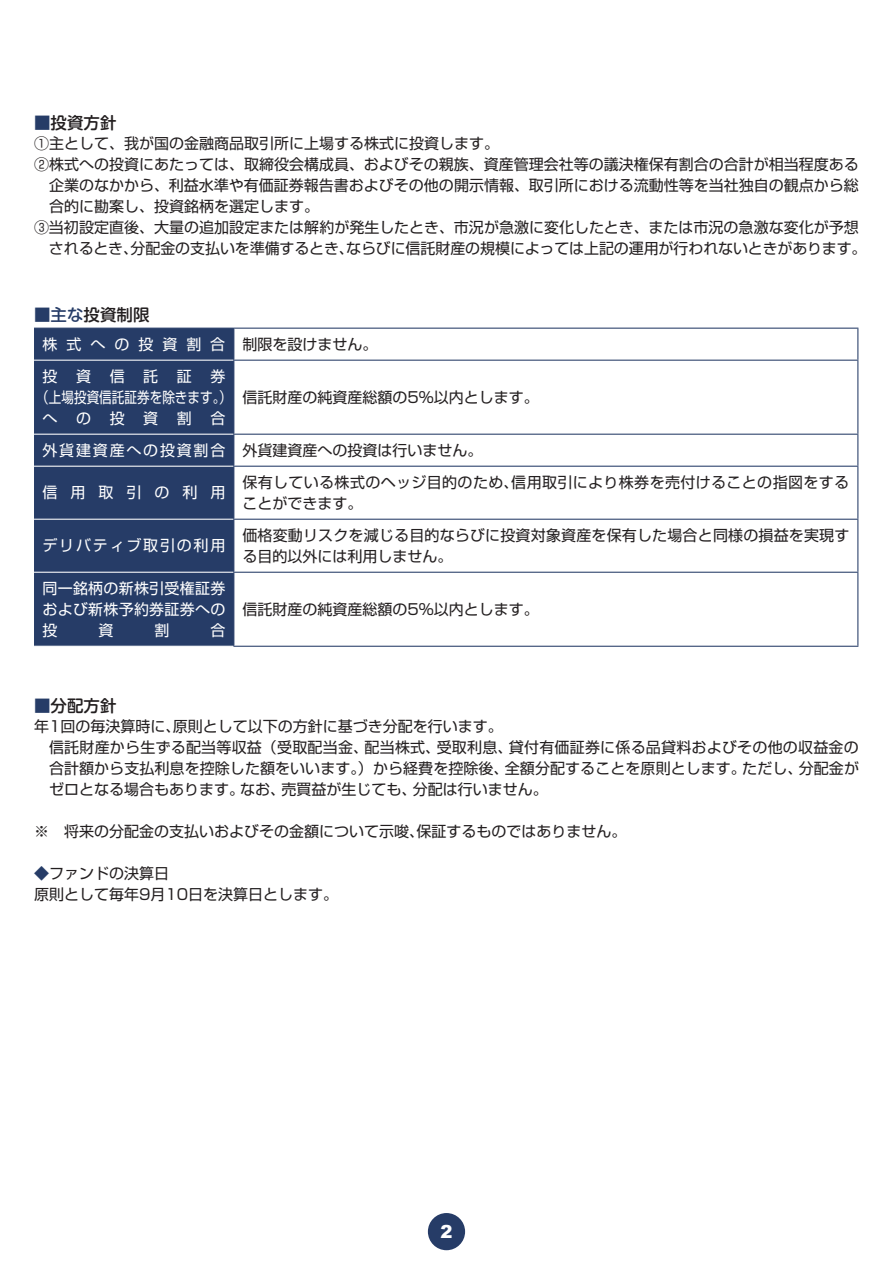
<style>
.page{position:relative;width:893px;height:1263px;background:#fff}
.page>*{position:absolute;margin:0;border:0;box-sizing:border-box;transform-origin:0 0}
.t1{font:900 18px "Arial";color:#fff}
.t2{font:500 16.5px "Shin M Go Pro";color:#231f20}
.t3{font:15px/21px "Shin Go Pro";color:#231f20}
.t4{font:15px/21px "Shin Go Pro";letter-spacing:.025em;color:#231f20}
.t5{font:15px/21px "Shin Go Pro";letter-spacing:.015em;color:#fff;text-align:justify}
.t6{font:15px/32px "Shin Go Pro";letter-spacing:.6em;color:#fff}
.t7{font:15px/21px "Shin Go Pro";letter-spacing:.015em;color:#fff;text-align:center;scale:.84 1}
.t8{font:15px "Shin Go Pro";letter-spacing:.12em;color:#fff}
.t9{font:15px "Shin Go Pro";letter-spacing:.865em;color:#fff}
.s1{color:#263c67}
.s2{color:#231f20}
.s3{color:#fff}
</style>
<div class="page">
<div style="left:428px;top:1213px;width:37px;height:37px;background:#263c67;border-radius:50%"></div>
<div style="left:34px;top:329px;width:199px;height:317px;background:#263c67"></div>
<hr style="left:34px;top:328px;width:200px;height:1px;background:#263c67">
<hr style="left:234px;top:328px;width:624px;height:1px;background:#263c67">
<hr style="left:233px;top:329px;width:1px;height:31px;background:#263c67">
<hr style="left:857px;top:329px;width:1px;height:31px;background:#263c67">
<hr style="left:233px;top:360px;width:625px;height:1px;background:#263c67">
<hr style="left:233px;top:361px;width:1px;height:73px;background:#263c67">
<hr style="left:857px;top:361px;width:1px;height:73px;background:#263c67">
<hr style="left:233px;top:434px;width:625px;height:1px;background:#263c67">
<hr style="left:233px;top:435px;width:1px;height:31px;background:#263c67">
<hr style="left:857px;top:435px;width:1px;height:31px;background:#263c67">
<hr style="left:233px;top:466px;width:625px;height:1px;background:#263c67">
<hr style="left:233px;top:467px;width:1px;height:52px;background:#263c67">
<hr style="left:857px;top:467px;width:1px;height:52px;background:#263c67">
<hr style="left:233px;top:519px;width:625px;height:1px;background:#263c67">
<hr style="left:233px;top:520px;width:1px;height:52px;background:#263c67">
<hr style="left:857px;top:520px;width:1px;height:52px;background:#263c67">
<hr style="left:233px;top:572px;width:625px;height:1px;background:#263c67">
<hr style="left:233px;top:573px;width:1px;height:73px;background:#263c67">
<hr style="left:857px;top:573px;width:1px;height:73px;background:#263c67">
<hr style="left:233px;top:646px;width:625px;height:1px;background:#263c67">
<hr style="left:34px;top:360px;width:199px;height:1px;background:#fff">
<hr style="left:34px;top:434px;width:199px;height:1px;background:#fff">
<hr style="left:34px;top:466px;width:199px;height:1px;background:#fff">
<hr style="left:34px;top:519px;width:199px;height:1px;background:#fff">
<hr style="left:34px;top:572px;width:199px;height:1px;background:#fff">
<p class="t2" style="left:34px;top:110px;width:84px"><span class="s1">■</span>投資方針</p>
<p class="t3" style="left:34px;top:131px;width:466px">①主として、我が国の金融商品取引所に上場する株式に投資します。</p>
<p class="t3" style="left:34px;top:152px;width:826px">②株式への投資にあたっては、取締役会構成員、およびその親族、資産管理会社等の議決権保有割合の合計が相当程度ある</p>
<p class="t3" style="left:49px;top:173px;width:811px">企業のなかから、利益水準や有価証券報告書およびその他の開示情報、取引所における流動性等を当社独自の観点から総</p>
<p class="t3" style="left:49px;top:194px;width:271px">合的に勘案し、投資銘柄を選定します。</p>
<p class="t3" style="left:34px;top:215px;width:826px">③当初設定直後、大量の追加設定または解約が発生したとき、市況が急激に変化したとき、または市況の急激な変化が予想</p>
<p class="t3" style="left:49px;top:236px;width:819px">されるとき、分配金の支払いを準備するとき、ならびに信託財産の規模によっては上記の運用が行われないときがあります。</p>
<p class="t2" style="left:34px;top:302px;width:117px"><span class="s1">■主な</span>投資制限</p>
<p class="t6" style="left:43px;top:326px;width:336px">株式への投資割合 <span class="s2">制限を設けません。</span>投資信託証券</p>
<p class="t7" style="left:36px;top:385px;width:234px">（上場投資信託証券を除きます。）への投資割合</p>
<p class="t3" style="left:242px;top:385px;width:298px">信託財産の純資産総額の5％以内とします。</p>
<p class="t3" style="left:43px;top:438px;width:441px"><span class="s3">外貨建資産への投資割合</span> 外貨建資産への投資は行いません。</p>
<p class="t9" style="left:43px;top:480px;width:184px">信用取引の利用</p>
<p class="t4" style="left:242px;top:470px;width:608px">保有している株式のヘッジ目的のため、信用取引により株券を売付けることの指図をすることができます。</p>
<p class="t8" style="left:43px;top:533px;width:184px">デリバティブ取引の利用</p>
<p class="t3" style="left:242px;top:523px;width:609px">価格変動リスクを減じる目的ならびに投資対象資産を保有した場合と同様の損益を実現する目的以外には利用しません。</p>
<p class="t5" style="left:43px;top:576px;width:184px">同一銘柄の新株引受権証券および新株予約券証券への投</p>
<p class="t3" style="left:242px;top:597px;width:298px">信託財産の純資産総額の5％以内とします。</p>
<p class="t5" style="left:98px;top:618px;width:16px">資</p>
<p class="t5" style="left:154px;top:618px;width:16px">割</p>
<p class="t5" style="left:210px;top:618px;width:16px">合</p>
<p class="t2" style="left:34px;top:693px;width:84px"><span class="s1">■</span>分配方針</p>
<p class="t3" style="left:49px;top:714px;width:811px;text-indent:-15px">年1回の毎決算時に、原則として以下の方針に基づき分配を行います。<br>信託財産から生ずる配当等収益（受取配当金、配当株式、受取利息、貸付有価証券に係る品貸料およびその他の収益金の合計額から支払利息を控除した額をいいます。）から経費を控除後、全額分配することを原則とします。ただし、分配金がゼロとなる場合もあります。なお、売買益が生じても、分配は行いません。</p>
<p class="t3" style="left:34px;top:819px;width:594px">※　将来の分配金の支払いおよびその金額について示唆、保証するものではありません。</p>
<p class="t3" style="left:34px;top:861px;width:306px"><span class="s1">◆</span>ファンドの決算日<br>原則として毎年9月10日を決算日とします。</p>
<p class="t1" style="left:440px;top:1218px;width:14px">2</p>
</div>
